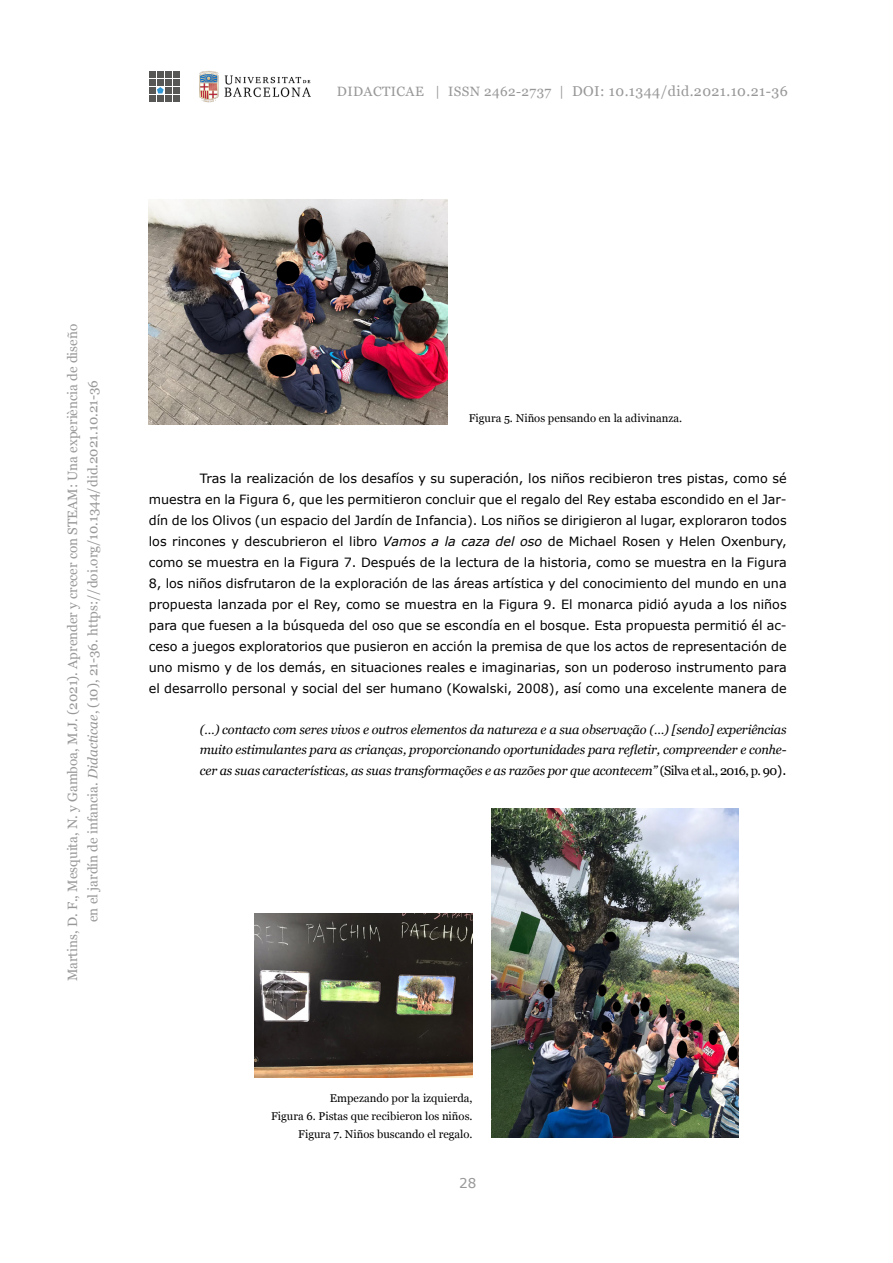
<style>
.page{position:relative;width:893px;height:1263px;background:#fff}
.page>*{position:absolute;margin:0;border:0;box-sizing:border-box;transform-origin:0 0}
.t1{font:14.25px "Georgia";letter-spacing:.03em;color:#999898}
.t2{font:13.5px/20.2px "Georgia";color:#999898;text-align:center}
.t3{font:13.5px "Verdana";color:#999898}
.t4{font:12.75px/21px "Verdana";color:#000;text-align:justify}
.t5{font:italic 12.75px/20.5px "Georgia";letter-spacing:-.01em;color:#000;text-align:justify}
.t6{font:11.25px/18px "Georgia";color:#000;text-align:right}
.s1{font-size:13.5px}
.s2{font-style:italic}
.s3{font-style:normal}
.s4{font-family:"Verdana";font-style:normal}
</style>
<div class="page">
<img style="left:199px;top:71px;width:112px;height:32px">
<div style="left:149px;top:79px;width:6px;height:7px;background:#575756"></div>
<div style="left:157px;top:79px;width:7px;height:7px;background:#575756"></div>
<div style="left:165px;top:79px;width:7px;height:7px;background:#575756"></div>
<div style="left:174px;top:79px;width:6px;height:7px;background:#575756"></div>
<div style="left:165px;top:87px;width:7px;height:6px;background:#575756"></div>
<div style="left:165px;top:95px;width:7px;height:6px;background:#575756"></div>
<svg style="left:174px;top:87px;width:6px;height:14px"></svg>
<div style="left:149px;top:71px;width:6px;height:7px;background:#575756"></div>
<div style="left:157px;top:71px;width:7px;height:7px;background:#575756"></div>
<div style="left:165px;top:71px;width:7px;height:7px;background:#575756"></div>
<div style="left:174px;top:71px;width:6px;height:7px;background:#575756"></div>
<svg style="left:149px;top:87px;width:15px;height:14px"></svg>
<img style="left:255px;top:913px;width:218px;height:164px">
<img style="left:491px;top:808px;width:248px;height:330px">
<img style="left:149px;top:200px;width:299px;height:224px">
<p class="t1" style="left:337px;top:81px;width:452px"><span class="s1">DIDACTICAE | ISSN 2462-2737 |</span> DOI: 10.1344/did.2021.10.21-36</p>
<p class="t2" style="left:62px;top:981px;width:659px;rotate:-90deg">Martins, D. F., Mesquita, N. y Gamboa, M.J. (2021). Aprender y crecer con STEAM: Una experiència de diseño en el jardín de infancia. <span class="s2">Didacticae</span>, (10), 21-36. https://doi.org/10.1344/did.2021.10.21-36</p>
<p class="t6" style="left:469px;top:409px;width:215px">Figura 5. Niños pensando en la adivinanza.</p>
<p class="t4" style="left:149px;top:468px;width:639px;text-indent:51px">Tras la realización de los desafíos y su superación, los niños recibieron tres pistas, como sé muestra en la Figura 6, que les permitieron concluir que el regalo del Rey estaba escondido en el Jar&shy;dín de los Olivos (un espacio del Jardín de Infancia). Los niños se dirigieron al lugar, exploraron todos los rincones y descubrieron el libro <span class="s2">Vamos a la caza del oso</span> de Michael Rosen y Helen Oxenbury, como se muestra en la Figura 7. Después de la lectura de la historia, como se muestra en la Figura 8, los niños disfrutaron de la exploración de las áreas artística y del conocimiento del mundo en una propuesta lanzada por el Rey, como se muestra en la Figura 9. El monarca pidió ayuda a los niños para que fuesen a la búsqueda del oso que se escondía en el bosque. Esta propuesta permitió él ac&shy;ceso a juegos exploratorios que pusieron en acción la premisa de que los actos de representación de uno mismo y de los demás, en situaciones reales e imaginarias, son un poderoso instrumento para el desarrollo personal y social del ser humano (Kowalski, 2008), así como una excelente manera de</p>
<p class="t5" style="left:200px;top:719px;width:588px">(…) contacto com seres vivos e outros elementos da natureza e a sua observação (…) [sendo] experiências muito estimulantes para as crianças, proporcionando oportunidades para refletir, compreender e conhe&shy;cer as suas características, as suas transformações e as razões por que acontecem” <span class="s3">(Silva et al., 2016, p. 90</span><span class="s4">).</span></p>
<p class="t6" style="left:271px;top:1088px;width:203px">Empezando por la izquierda,<br>Figura 6. Pistas que recibieron los niños.<br>Figura 7. Niños buscando el regalo.</p>
<p class="t3" style="left:459px;top:1175px;width:19px">28</p>
</div>
